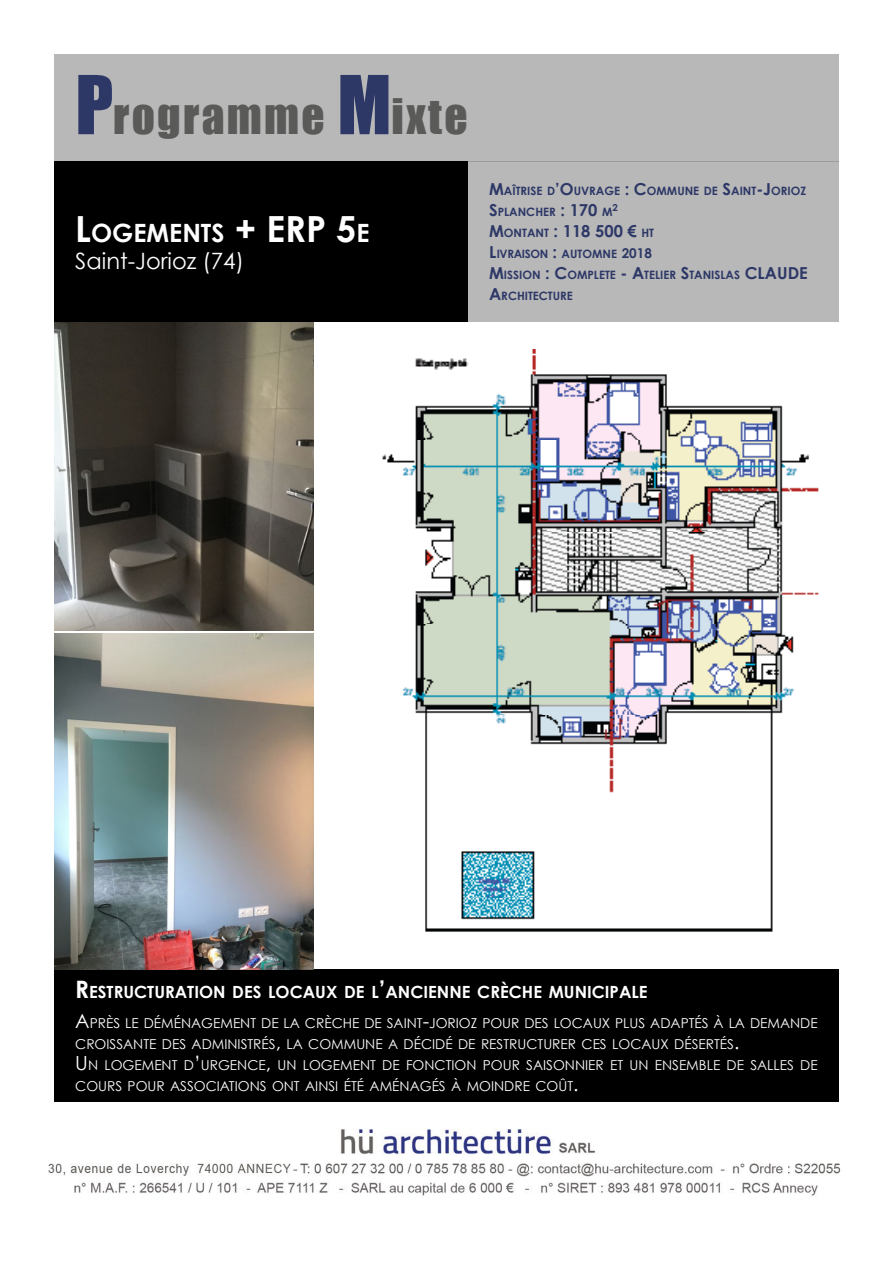
<style>
.page{position:relative;width:893px;height:1263px;background:#fff}
.page>*{position:absolute;margin:0;border:0;box-sizing:border-box;transform-origin:0 0}
.t1{font:45px "Impact";letter-spacing:.05em;color:#5a5a59}
.t2{font:700 25.2px "Century Gothic";color:#fff}
.t3{font:22.5px "Century Gothic";color:#fff}
.t4{font:700 16.8px "Century Gothic";color:#fff}
.t5{font:700 16.5px "Century Gothic";color:#2d3867}
.t6{font:13.65px/21px "Century Gothic";color:#fff}
.t7{font:700 11.55px/21px "Century Gothic";color:#2d3867}
.t8{font:700 9.6px "Century Gothic";color:#2d3867}
.s1{font-size:75px;color:#2d3867}
.s2{font-size:36px}
.s3{font-size:16.5px}
.s4{font-size:11.55px}
.s5{font-size:13.5px}
.s6{font-size:24px}
.s7{font-size:19.5px}
</style>
<div class="page">
<div style="left:54px;top:54px;width:785px;height:107px;background:#b8b8b8"></div>
<img style="left:48px;top:1129px;width:793px;height:67px">
<div style="left:468px;top:161px;width:371px;height:161px;background:#b8b8b8"></div>
<div style="left:54px;top:161px;width:414px;height:161px;background:#000"></div>
<div style="left:54px;top:969px;width:785px;height:132px;background:#000"></div>
<img style="left:54px;top:633px;width:260px;height:336px">
<img style="left:382px;top:349px;width:437px;height:583px">
<img style="left:54px;top:322px;width:260px;height:308px">
<h1 class="t1" style="left:75px;top:89px;width:394px"><span class="s1">P</span>ROGRAMME <span class="s1">M</span>IXTE</h1>
<h2 class="t2" style="left:75px;top:216px;width:296px"><span class="s2">L</span>OGEMENTS <span class="s2">+ ERP 5</span>E</h2>
<h3 class="t3" style="left:75px;top:246px;width:170px">Saint-Jorioz (74)</h3>
<p class="t7" style="left:489px;top:180px;width:319px"><span class="s3">M</span>AÎTRISE D<span class="s3">’O</span>UVRAGE <span class="s3">: C</span>OMMUNE DE <span class="s3">S</span>AINT<span class="s3">-J</span>ORIOZ<br><span class="s3">S</span>PLANCHER <span class="s3">: 170</span> M</p>
<p class="t8" style="left:612px;top:201px;width:7px">2</p>
<p class="t5" style="left:489px;top:221px;width:166px">M<span class="s4">ONTANT</span> : 118 500 € <span class="s4">HT</span></p>
<p class="t7" style="left:489px;top:243px;width:320px"><span class="s3">L</span>IVRAISON <span class="s3">:</span> AUTOMNE <span class="s5">2018<br></span><span class="s3">M</span>ISSION <span class="s3">: C</span>OMPLETE <span class="s3">- A</span>TELIER <span class="s3">S</span>TANISLAS <span class="s3">CLAUDE<br>A</span>RCHITECTURE</p>
<p class="t4" style="left:75px;top:981px;width:574px"><span class="s6">R</span>ESTRUCTURATION DES LOCAUX DE L<span class="s6">’</span>ANCIENNE CRÈCHE MUNICIPALE</p>
<p class="t6" style="left:75px;top:1012px;width:744px"><span class="s7">A</span>PRÈS LE DÉMÉNAGEMENT DE LA CRÈCHE DE SAINT<span class="s7">-</span>JORIOZ POUR DES LOCAUX PLUS ADAPTÉS À LA DEMANDE CROISSANTE DES ADMINISTRÉS<span class="s7">,</span> LA COMMUNE A DÉCIDÉ DE RESTRUCTURER CES LOCAUX DÉSERTÉS<span class="s7">.<br>U</span>N LOGEMENT D<span class="s7">’</span>URGENCE<span class="s7">,</span> UN LOGEMENT DE FONCTION POUR SAISONNIER ET UN ENSEMBLE DE SALLES DE COURS POUR ASSOCIATIONS ONT AINSI ÉTÉ AMÉNAGÉS À MOINDRE COÛT<span class="s7">.</span></p>
</div>
